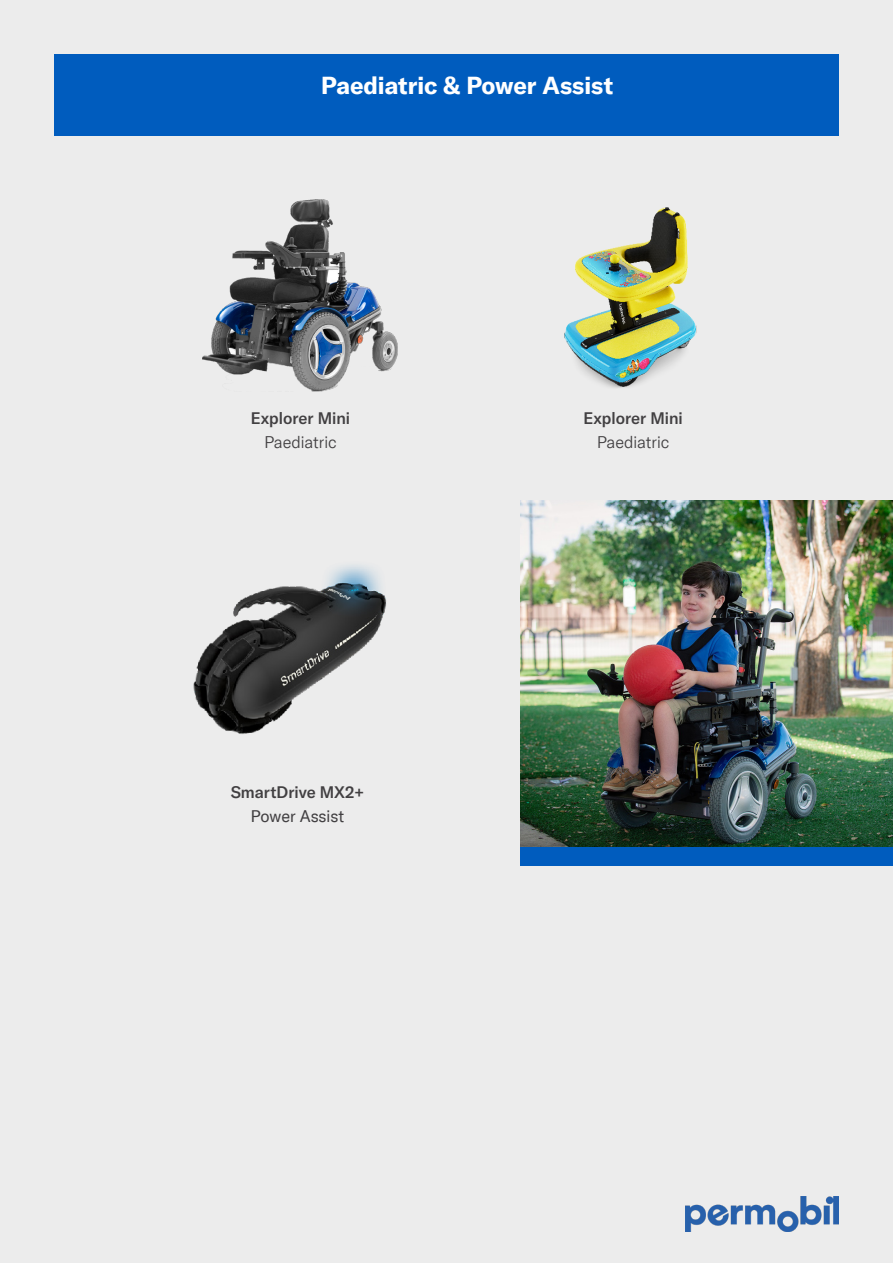
<style>
.page{position:relative;width:893px;height:1263px;background:#fff}
.page>*{position:absolute;margin:0;border:0;box-sizing:border-box;transform-origin:0 0}
.t1{font:700 24px "GT America";color:#fff}
.t2{font:500 16.5px "GT America";color:#413f41}
.t3{font:300 16.5px "GT America";color:#413f41}
.t4{font:16.5px "GT America";color:#413f41}
</style>
<div class="page">
<div style="left:6px;top:0;width:887px;height:1263px;background:#ececec"></div>
<div style="left:0;top:0;width:6px;height:1263px;background:#ececec"></div>
<div style="left:54px;top:54px;width:785px;height:82px;background:#005cbe"></div>
<img style="left:686px;top:1196px;width:153px;height:36px">
<img style="left:545px;top:187px;width:175px;height:222px">
<img style="left:170px;top:555px;width:248px;height:223px">
<img style="left:202px;top:200px;width:196px;height:192px">
<img style="left:521px;top:500px;width:372px;height:347px">
<div style="left:521px;top:847px;width:372px;height:19px;background:#005cbe"></div>
<p class="t1" style="left:321px;top:70px;width:294px">Paediatric &amp; Power Assist</p>
<p class="t2" style="left:251px;top:408px;width:101px">Explorer Mini</p>
<p class="t3" style="left:264px;top:433px;width:74px">Paediatric</p>
<p class="t2" style="left:231px;top:782px;width:135px">SmartDrive MX2+</p>
<p class="t4" style="left:251px;top:807px;width:95px">Power Assist</p>
<p class="t2" style="left:584px;top:408px;width:101px">Explorer Mini</p>
<p class="t3" style="left:597px;top:432px;width:74px">Paediatric</p>
</div>
